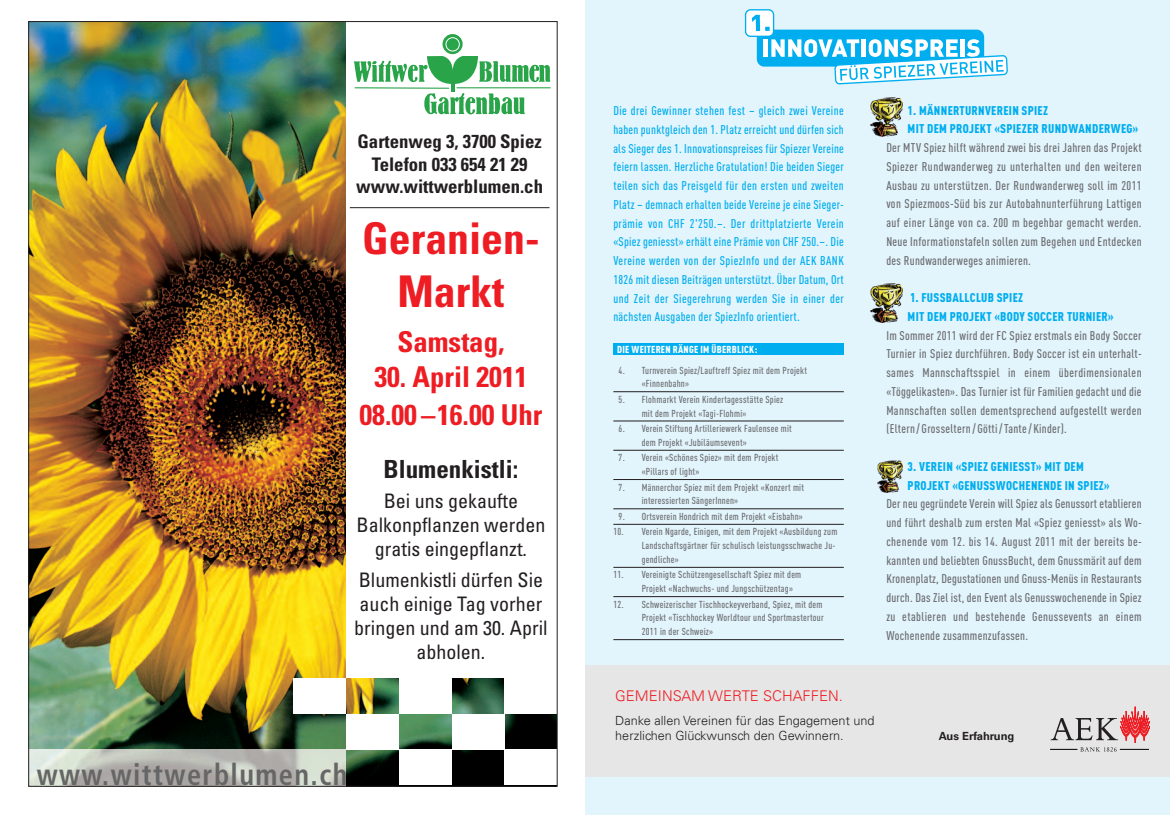
<style>
.page{position:relative;width:1170px;height:815px;background:#fff}
.page>*{position:absolute;margin:0;border:0;box-sizing:border-box;transform-origin:0 0}
.t1{font:700 condensed 43.75px/52.5px "Univers";color:#ee1d23;text-align:center}
.t2{font:700 condensed 29.75px "Frutiger";letter-spacing:.05em;color:#666;scale:.95 1}
.t3{font:700 condensed 28.75px/38px "Univers";color:#ee1d23;text-align:center}
.t4{font:700 condensed 25px "Univers";color:#231f20}
.t5{font:condensed 20px/24px "Univers";color:#231f20;text-align:center}
.t6{font:700 condensed 18.75px/22.5px "Univers";color:#231f20;text-align:center}
.t7{font:300 14.75px "Univers LT";color:#ee1d23}
.t8{font:300 12.62px/15.2px "Univers LT";color:#231f20}
.t9{font:500 12.5px/18.8px "DIN Cond";letter-spacing:.025em;color:#6c6d70;text-align:justify}
.t10{font:500 12.5px/18.8px "DIN Cond";letter-spacing:.025em;color:#00aeef;text-align:justify}
.t11{font:900 12.5px/18.8px "DIN Cond";letter-spacing:.025em;color:#00aeef}
.t12{font:700 11.25px "Univers LT";color:#231f20}
.t13{font:500 10px/13.8px "DIN Cond";letter-spacing:.025em;color:#6c6d70}
.t14{font:900 10px "DIN Cond";letter-spacing:.025em;color:#fff}
</style>
<div class="page">
<img style="left:30px;top:23px;width:525px;height:762px">
<img style="left:30px;top:749px;width:316px;height:36px">
<div style="left:504px;top:749px;width:53px;height:36px;background:#fff"></div>
<div style="left:399px;top:678px;width:52px;height:36px;background:#fff"></div>
<div style="left:504px;top:678px;width:53px;height:36px;background:#fff"></div>
<div style="left:451px;top:714px;width:53px;height:35px;background:#fff"></div>
<div style="left:346px;top:22px;width:211px;height:656px;background:#fff"></div>
<div style="left:346px;top:714px;width:53px;height:35px;background:#fff"></div>
<div style="left:399px;top:749px;width:52px;height:36px;background:#fff"></div>
<div style="left:293px;top:678px;width:53px;height:36px;background:#fff"></div>
<svg style="left:442px;top:34px;width:20px;height:20px"></svg>
<div style="left:445px;top:37px;width:15px;height:14px;border:1px solid #fff;border-radius:50%"></div>
<svg style="left:354px;top:56px;width:196px;height:58px"></svg>
<hr style="left:350px;top:207px;width:199px;height:1px;background:#231f20">
<div style="left:585px;top:0;width:584px;height:815px;background:#e2f4fc"></div>
<img style="left:870px;top:97px;width:32px;height:39px">
<img style="left:870px;top:284px;width:32px;height:38px">
<img style="left:877px;top:461px;width:25px;height:31px">
<div style="left:756px;top:30px;width:228px;height:37px;background:#00aeef;border-radius:7px"></div>
<hr style="left:763px;top:39px;width:4px;height:18px;background:#fff">
<svg style="left:771px;top:39px;width:236px;height:45px"></svg>
<div style="left:745px;top:10px;width:28px;height:26px;background:#fff;border-radius:5px"></div>
<div style="left:744px;top:9px;width:30px;height:28px;border:1px solid #00aeef;border-radius:5px"></div>
<svg style="left:752px;top:15px;width:17px;height:16px"></svg>
<div style="left:585px;top:666px;width:584px;height:110px;background:#e6e6e6"></div>
<svg style="left:1050px;top:707px;width:99px;height:45px"></svg>
<div style="left:613px;top:344px;width:230px;height:11px;background:#00aeef"></div>
<hr style="left:613px;top:391px;width:230px;height:1px;background:#231f20">
<hr style="left:613px;top:421px;width:230px;height:1px;background:#231f20">
<hr style="left:613px;top:450px;width:230px;height:1px;background:#231f20">
<hr style="left:613px;top:479px;width:230px;height:1px;background:#231f20">
<hr style="left:613px;top:509px;width:230px;height:1px;background:#231f20">
<hr style="left:613px;top:524px;width:230px;height:1px;background:#231f20">
<hr style="left:613px;top:567px;width:230px;height:1px;background:#231f20">
<hr style="left:613px;top:596px;width:230px;height:1px;background:#231f20">
<hr style="left:613px;top:639px;width:230px;height:1px;background:#231f20">
<h3 class="t6" style="left:356px;top:132px;width:188px">Gartenweg 3, 3700 Spiez<br>Telefon 033 654 21 29 www.wittwerblumen.ch</h3>
<h1 class="t1" style="left:362px;top:216px;width:179px">Geranien-<br>Markt</h1>
<h3 class="t3" style="left:397px;top:325px;width:108px">Samstag,</h3>
<h3 class="t3" style="left:359px;top:360px;width:184px">30. April 2011<br>08.00–16.00 Uhr</h3>
<h3 class="t4" style="left:383px;top:460px;width:136px">Blumenkistli:</h3>
<h3 class="t5" style="left:356px;top:490px;width:190px">Bei uns gekaufte<br>Balkonpflanzen werden gratis eingepflanzt.</h3>
<h3 class="t5" style="left:354px;top:569px;width:195px">Blumenkistli dürfen Sie auch einige Tag vorher bringen und am 30. April abholen.</h3>
<h2 class="t2" style="left:37px;top:763px;width:329px">www.wittwerblumen.ch</h2>
<p class="t10" style="left:613px;top:103px;width:232px">Die drei Gewinner stehen fest – gleich zwei Vereine haben punktgleich den 1. Platz erreicht und dürfen sich als Sieger des 1. Innovationspreises für Spiezer Vereine feiern lassen. Herzliche Gratulation! Die beiden Sieger teilen sich das Preisgeld für den ersten und zweiten Platz – demnach erhalten beide Vereine je eine Sieger&shy;prämie von CHF 2'250.–. Der drittplatzierte Verein «Spiez geniesst» erhält eine Prämie von CHF 250.–. Die Vereine werden von der SpiezInfo und der AEK BANK 1826 mit diesen Beiträgen unterstützt. Über Datum, Ort und Zeit der Siegerehrung werden Sie in einer der nächsten Ausgaben der SpiezInfo orientiert.</p>
<p class="t11" style="left:907px;top:102px;width:232px">1. MÄNNERTURNVEREIN SPIEZ<br>MIT DEM PROJEKT «SPIEZER RUNDWANDERWEG»</p>
<p class="t9" style="left:886px;top:139px;width:257px">Der MTV Spiez hilft während zwei bis drei Jahren das Projekt Spiezer Rundwanderweg zu unterhalten und den weiteren Ausbau zu unterstützen. Der Rundwanderweg soll im 2011 von Spiezmoos-Süd bis zur Autobahnunterführung Lattigen auf einer Länge von ca. 200 m begehbar gemacht werden.<br>Neue Informationstafeln sollen zum Begehen und Entdecken des Rundwanderweges animieren.</p>
<p class="t11" style="left:907px;top:289px;width:207px">1. FUSSBALLCLUB SPIEZ<br>MIT DEM PROJEKT «BODY SOCCER TURNIER»</p>
<p class="t9" style="left:886px;top:327px;width:257px">Im Sommer 2011 wird der FC Spiez erstmals ein Body Soccer Turnier in Spiez durchführen. Body Soccer ist ein unterhalt&shy;sames Mannschaftsspiel in einem überdimensionalen «Töggelikasten». Das Turnier ist für Familien gedacht und die Mannschaften sollen dementsprechend aufgestellt werden (Eltern/Grosseltern/Götti/Tante/Kinder).</p>
<p class="t11" style="left:907px;top:458px;width:204px">3. VEREIN «SPIEZ GENIESST» MIT DEM<br>PROJEKT «GENUSSWOCHENENDE IN SPIEZ»</p>
<p class="t9" style="left:886px;top:496px;width:257px">Der neu gegründete Verein will Spiez als Genussort etablieren und führt deshalb zum ersten Mal «Spiez geniesst» als Wo&shy;chenende vom 12. bis 14. August 2011 mit der bereits be&shy;kannten und beliebten GnussBucht, dem Gnussmärit auf dem Kronenplatz, Degustationen und Gnuss-Menüs in Restaurants durch. Das Ziel ist, den Event als Genusswochenende in Spiez zu etablieren und bestehende Genussevents an einem Wochenende zusammenzufassen.</p>
<p class="t14" style="left:617px;top:346px;width:142px">DIE WEITEREN RÄNGE IM ÜBERBLICK:</p>
<p class="t13" style="left:641px;top:364px;width:167px;text-indent:-23px">4. Turnverein Spiez/Lauftreff Spiez mit dem Projekt «Finnenbahn»</p>
<p class="t13" style="left:641px;top:393px;width:143px;text-indent:-23px">5. Flohmarkt Verein Kindertagesstätte Spiez mit dem Projekt «Tagi-Flohmi»</p>
<p class="t13" style="left:641px;top:423px;width:152px;text-indent:-23px">6. Verein Stiftung Artilleriewerk Faulensee mit dem Projekt «Jubiläumsevent»</p>
<p class="t13" style="left:641px;top:452px;width:138px;text-indent:-23px">7. Verein «Schönes Spiez» mit dem Projekt «Pillars of light»</p>
<p class="t13" style="left:641px;top:481px;width:164px;text-indent:-23px">7. Männerchor Spiez mit dem Projekt «Konzert mit interessierten SängerInnen»</p>
<p class="t13" style="left:618px;top:510px;width:186px">9. Ortsverein Hondrich mit dem Projekt «Eisbahn»</p>
<p class="t13" style="left:641px;top:526px;width:197px;text-indent:-28px">10. Verein Ngarde, Einigen, mit dem Projekt «Ausbildung zum<br>Landschaftsgärtner für schulisch leistungsschwache Ju&shy;gendliche»</p>
<p class="t13" style="left:641px;top:569px;width:161px;text-indent:-28px">11. Vereinigte Schützengesellschaft Spiez mit dem<br>Projekt «Nachwuchs- und Jungschützentag»</p>
<p class="t13" style="left:641px;top:598px;width:184px;text-indent:-28px">12. Schweizerischer Tischhockeyverband, Spiez, mit dem<br>Projekt «Tischhockey Worldtour und Sportmastertour<br>2011 in der Schweiz»</p>
<p class="t7" style="left:615px;top:687px;width:229px">GEMEINSAM WERTE SCHAFFEN.</p>
<p class="t8" style="left:615px;top:713px;width:261px">Danke allen Vereinen für das Engagement und herzlichen Glückwunsch den Gewinnern.</p>
<p class="t12" style="left:938px;top:729px;width:77px">Aus Erfahrung</p>
</div>
